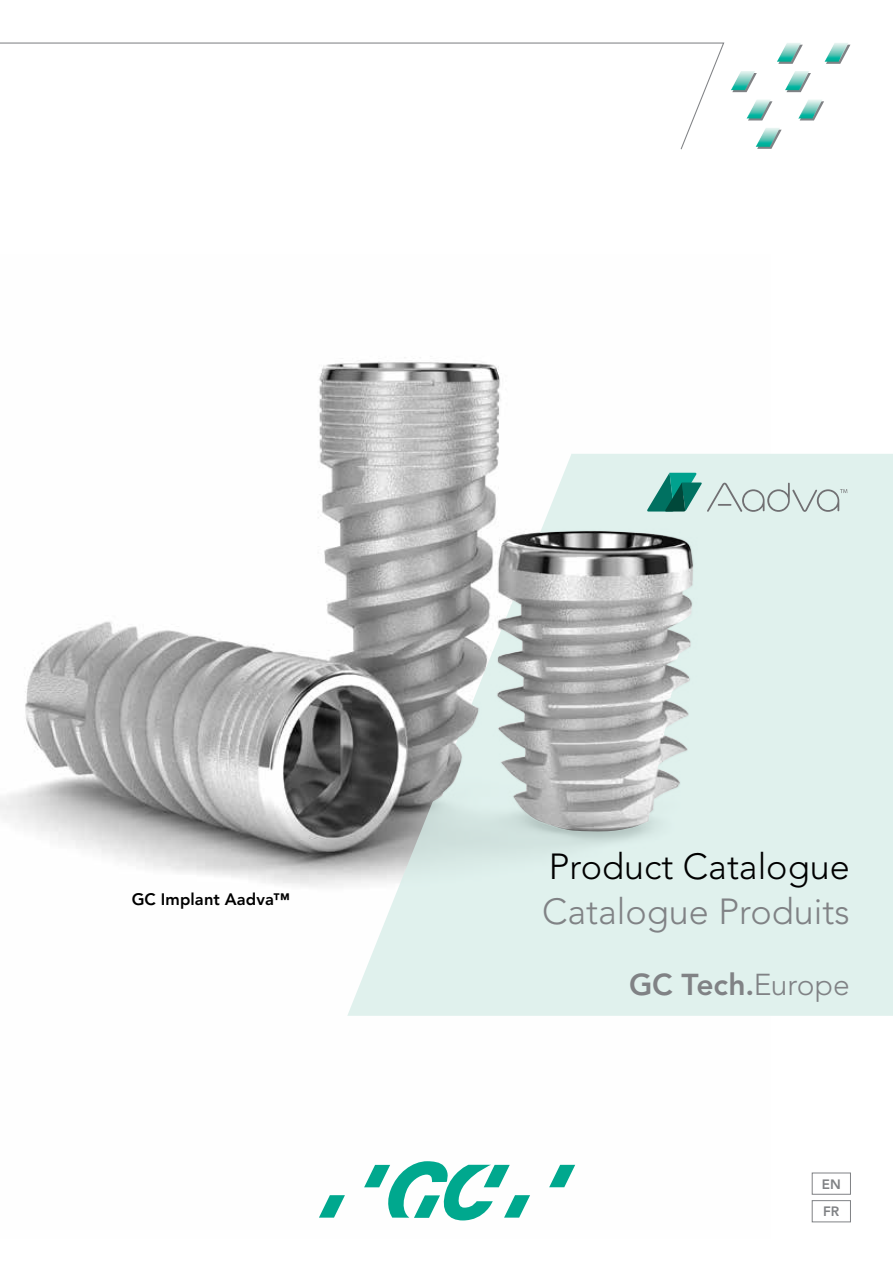
<style>
.page{position:relative;width:893px;height:1263px;background:#fff}
.page>*{position:absolute;margin:0;border:0;box-sizing:border-box;transform-origin:0 0}
.t1{font:300 36px "Avenir LT Std";color:#808285}
.t2{font:300 36px "Avenir LT Std";color:#000}
.t3{font:800 30px "Avenir LT Std";letter-spacing:-.005em;color:#808285}
.t4{font:800 16.5px "Avenir LT Std";letter-spacing:.01em;color:#000}
.t5{font:800 13.5px/27.6px "Avenir LT Std";color:#808285}
.s1{font-weight:300}
</style>
<div class="page">
<img style="left:0;top:357px;width:575px;height:864px">
<svg style="left:347px;top:454px;width:546px;height:562px;background:#d5e2df"></svg>
<svg style="left:778px;top:45px;width:25px;height:19px"></svg>
<svg style="left:732px;top:73px;width:25px;height:19px"></svg>
<svg style="left:748px;top:101px;width:24px;height:19px"></svg>
<svg style="left:826px;top:45px;width:24px;height:19px"></svg>
<svg style="left:786px;top:73px;width:25px;height:19px"></svg>
<svg style="left:800px;top:101px;width:24px;height:19px"></svg>
<svg style="left:757px;top:130px;width:25px;height:19px"></svg>
<img style="left:777px;top:43px;width:24px;height:19px">
<img style="left:731px;top:71px;width:24px;height:19px">
<img style="left:747px;top:100px;width:24px;height:18px">
<img style="left:825px;top:43px;width:24px;height:19px">
<img style="left:785px;top:71px;width:24px;height:19px">
<img style="left:798px;top:100px;width:24px;height:18px">
<img style="left:756px;top:128px;width:24px;height:19px">
<svg style="left:0;top:42px;width:725px;height:108px"></svg>
<svg style="left:549px;top:1165px;width:26px;height:22px"></svg>
<svg style="left:364px;top:1161px;width:166px;height:59px"></svg>
<svg style="left:319px;top:1195px;width:26px;height:22px"></svg>
<svg style="left:647px;top:473px;width:200px;height:39px;background:#afcfca"></svg>
<img style="left:25px;top:363px;width:462px;height:491px">
<div style="left:812px;top:1173px;width:39px;height:21px;border:1px solid #808285"></div>
<div style="left:812px;top:1200px;width:39px;height:22px;border:1px solid #808285"></div>
<p class="t4" style="left:132px;top:889px;width:160px">GC Implant Aadva™</p>
<p class="t2" style="left:549px;top:846px;width:302px">Product Catalogue</p>
<p class="t1" style="left:542px;top:891px;width:309px">Catalogue Produits</p>
<p class="t3" style="left:629px;top:966px;width:222px">GC Tech.<span class="s1">Europe</span></p>
<p class="t5" style="left:822px;top:1170px;width:20px">EN<br>FR</p>
</div>
